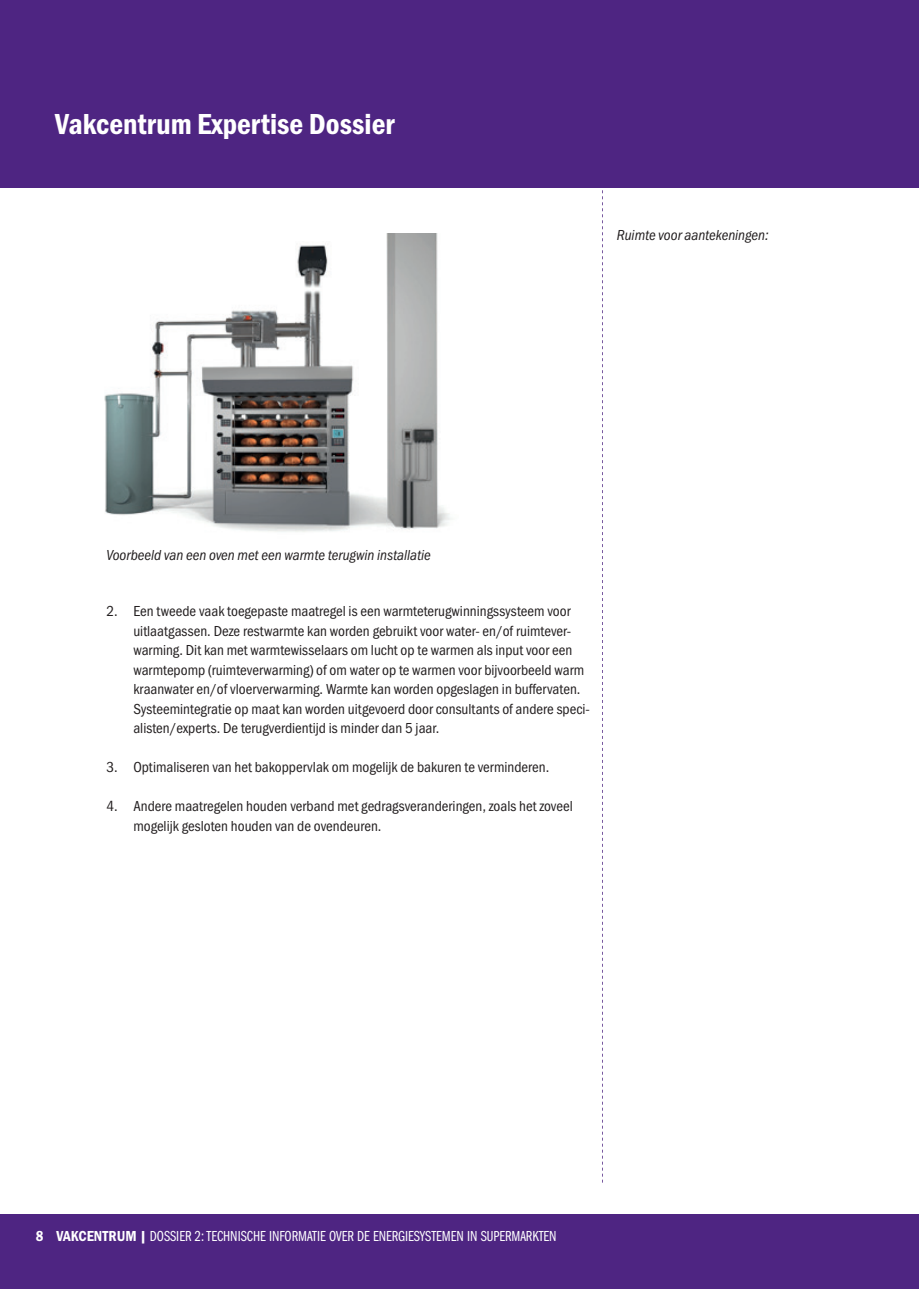
<style>
.page{position:relative;width:919px;height:1289px;background:#fff}
.page>*{position:absolute;margin:0;border:0;box-sizing:border-box;transform-origin:0 0}
.t1{font:30px "Franklin Gothic URW Con Dem";color:#fff}
.t2{font:15px/19.5px "Franklin Gothic URW Cond";color:#231f20}
.t3{font:15px "Franklin Gothic LT Pro Bk Cm";color:#fff}
.t4{font:15px "Franklin Gothic URW Con Boo Ita";color:#231f20}
.s1{font-family:"Franklin Gothic URW Con Dem"}
</style>
<div class="page">
<svg style="left:602px;top:187px;width:1px;height:995px"></svg>
<div style="left:1px;top:1214px;width:917px;height:74px;background:#4e2582"></div>
<div style="left:0;top:0;width:918px;height:187px;background:#4e2582"></div>
<img style="left:104px;top:234px;width:347px;height:298px">
<h1 class="t1" style="left:55px;top:104px;width:341px">Vakcentrum Expertise Dossier</h1>
<p class="t4" style="left:617px;top:227px;width:153px">Ruimte voor aantekeningen:</p>
<p class="t4" style="left:106px;top:546px;width:326px">Voorbeeld van een oven met een warmte terugwin installatie</p>
<p class="t2" style="left:133px;top:600px;width:458px;text-indent:-27px">2. Een tweede vaak toegepaste maatregel is een warmteterugwinningssysteem voor uitlaatgassen. Deze restwarmte kan worden gebruikt voor water- en/of ruimtever&shy;warming. Dit kan met warmtewisselaars om lucht op te warmen als input voor een warmtepomp (ruimteverwarming) of om water op te warmen voor bijvoorbeeld warm kraanwater en/of vloerverwarming. Warmte kan worden opgeslagen in buffervaten.<br>Systeemintegratie op maat kan worden uitgevoerd door consultants of andere speci&shy;alisten/experts. De terugverdientijd is minder dan 5 jaar.</p>
<p class="t2" style="left:106px;top:756px;width:444px">3. Optimaliseren van het bakoppervlak om mogelijk de bakuren te verminderen.</p>
<p class="t2" style="left:133px;top:795px;width:441px;text-indent:-27px">4. Andere maatregelen houden verband met gedragsveranderingen, zoals het zoveel mogelijk gesloten houden van de ovendeuren.</p>
<p class="t3" style="left:36px;top:1227px;width:522px"><span class="s1">8 VAKCENTRUM |</span> DOSSIER 2: TECHNISCHE INFORMATIE OVER DE ENERGIESYSTEMEN IN SUPERMARKTEN</p>
</div>
